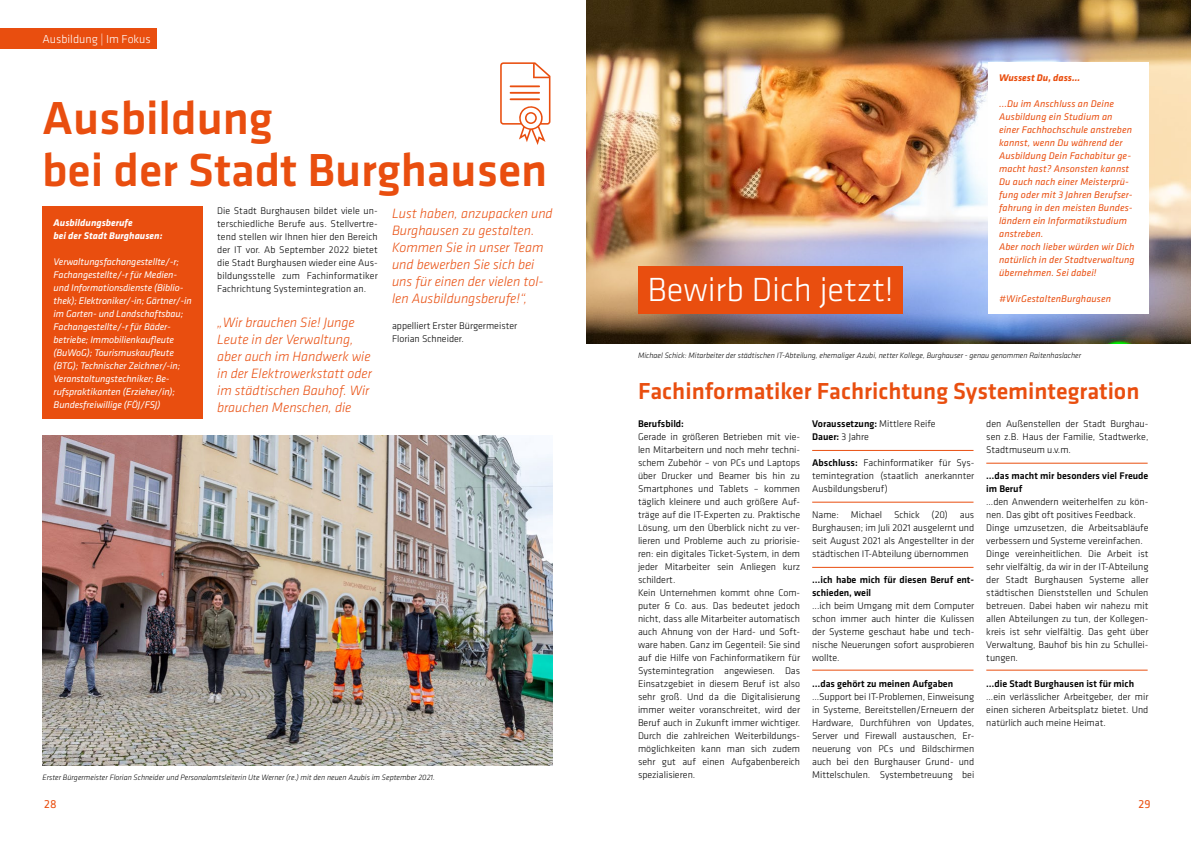
<style>
.page{position:relative;width:1191px;height:842px;background:#fff}
.page>*{position:absolute;margin:0;border:0;box-sizing:border-box;transform-origin:0 0}
.t1{font:500 48px/52px "Klavika Basic";color:#e94e0f}
.t2{font:300 34.7px "Klavika Basic";color:#fff}
.t3{font:500 24px "Klavika Basic";color:#e94e0f}
.t4{font:italic 300 14px/17px "Klavika Basic";color:#e94e0f}
.t5{font:300 12px "Klavika Basic";color:#fff}
.t6{font:12px "Klavika Basic";color:#e94e0f}
.t7{font:300 10px/13px "Klavika Basic";color:#000;text-align:justify}
.t8{font:italic 10px/13px "Klavika";letter-spacing:.01em;color:#e94e0f}
.t9{font:italic 10px/13px "Klavika";letter-spacing:-.01em;color:#fff}
.t10{font:500 10px/13px "Klavika Basic";color:#000}
.t11{font:italic 700 10px/13px "Klavika";color:#fff}
.t12{font:italic 700 10px "Klavika";color:#e94e0f}
.t13{font:italic 300 8px "Klavika Basic";color:#000}
.s1{font-weight:300}
.s2{font-weight:500}
</style>
<div class="page">
<img style="left:43px;top:435px;width:510px;height:330px">
<div style="left:42px;top:207px;width:161px;height:212px;background:#e94e0f"></div>
<div style="left:0;top:28px;width:156px;height:21px;background:#e94e0f"></div>
<svg style="left:500px;top:62px;width:50px;height:83px"></svg>
<img style="left:587px;top:0;width:604px;height:344px">
<div style="left:987px;top:62px;width:161px;height:252px;background:#fff"></div>
<hr style="left:812px;top:450px;width:161px;height:1px;background:#e94e0f">
<hr style="left:986px;top:463px;width:161px;height:1px;background:#e94e0f">
<hr style="left:812px;top:502px;width:161px;height:1px;background:#e94e0f">
<hr style="left:812px;top:567px;width:161px;height:1px;background:#e94e0f">
<hr style="left:812px;top:670px;width:161px;height:1px;background:#e94e0f">
<hr style="left:986px;top:670px;width:161px;height:1px;background:#e94e0f">
<div style="left:638px;top:266px;width:265px;height:48px;background:#e94e0f"></div>
<p class="t5" style="left:43px;top:32px;width:110px">Ausbildung | Im Fokus</p>
<h1 class="t1" style="left:42px;top:91px;width:506px">Ausbildung<br>bei der Stadt Burghausen</h1>
<p class="t7" style="left:217px;top:204px;width:162px">Die Stadt Burghausen bildet viele un&shy;terschiedliche Berufe aus. Stellvertre&shy;tend stellen wir Ihnen hier den Bereich der IT vor. Ab September 2022 bietet die Stadt Burghausen wieder eine Aus&shy;bildungsstelle zum Fachinformatiker Fachrichtung Systemintegration an.</p>
<h3 class="t4" style="left:217px;top:314px;width:156px">„Wir brauchen Sie! Junge<br>Leute in der Verwaltung, aber auch im Handwerk wie in der Elektrowerkstatt oder im städtischen Bauhof. Wir brauchen Menschen, die</h3>
<h3 class="t4" style="left:392px;top:205px;width:162px">Lust haben, anzupacken und<br>Burghausen zu gestalten.<br>Kommen Sie in unser Team und bewerben Sie sich bei uns für einen der vielen tol&shy;len Ausbildungsberufe!“,</h3>
<p class="t7" style="left:392px;top:319px;width:127px">appelliert Erster Bürgermeister<br>Florian Schneider.</p>
<p class="t11" style="left:54px;top:215px;width:110px">Ausbildungsberufe<br>bei der Stadt Burghausen:</p>
<p class="t9" style="left:54px;top:255px;width:139px">Verwaltungsfachangestellte/-r; Fachangestellte/-r für Medien&shy;und Informationsdienste (Biblio&shy;thek); Elektroniker/-in; Gärtner/-in im Garten- und Landschaftsbau; Fachangestellte/-r für Bäder&shy;betriebe; Immobilienkaufleute (BuWoG); Tourismuskaufleute (BTG); Technischer Zeichner/-in; Veranstaltungstechniker; Be&shy;rufspraktikanten (Erzieher/in); Bundesfreiwillige (FÖJ/FSJ)</p>
<p class="t13" style="left:43px;top:772px;width:394px">Erster Bürgermeister Florian Schneider und Personalamtsleiterin Ute Werner (re.) mit den neuen Azubis im September 2021.</p>
<h2 class="t2" style="left:647px;top:269px;width:248px">Bewirb Dich jetzt!</h2>
<p class="t12" style="left:999px;top:71px;width:83px">Wussest Du, dass...</p>
<p class="t8" style="left:999px;top:97px;width:137px">...Du im Anschluss an Deine<br>Ausbildung ein Studium an einer Fachhochschule anstreben kannst, wenn Du während der<br>Ausbildung Dein Fachabitur ge&shy;macht hast? Ansonsten kannst<br>Du auch nach einer Meisterprü&shy;fung oder mit 3 Jahren Berufser&shy;fahrung in den meisten Bundes&shy;ländern ein Informatikstudium anstreben.<br>Aber noch lieber würden wir Dich natürlich in der Stadtverwaltung übernehmen. Sei dabei!</p>
<p class="t8" style="left:999px;top:292px;width:113px">#WirGestaltenBurghausen</p>
<p class="t13" style="left:638px;top:351px;width:444px">Michael Schick: Mitarbeiter der städtischen IT-Abteilung, ehemaliger Azubi, netter Kollege, Burghauser - genau genommen Raitenhaslacher</p>
<h3 class="t3" style="left:638px;top:375px;width:503px">Fachinformatiker Fachrichtung Systemintegration</h3>
<p class="t10" style="left:638px;top:417px;width:47px">Berufsbild:</p>
<p class="t7" style="left:638px;top:430px;width:164px;text-align:left">Gerade in größeren Betrieben mit vie&shy;len Mitarbeitern und noch mehr techni&shy;schem Zubehör – von PCs und Laptops über Drucker und Beamer bis hin zu Smartphones und Tablets – kommen täglich kleinere und auch größere Auf&shy;träge auf die IT-Experten zu. Praktische Lösung, um den Überblick nicht zu ver&shy;lieren und Probleme auch zu priorisie&shy;ren: ein digitales Ticket-System, in dem jeder Mitarbeiter sein Anliegen kurz schildert.<br>Kein Unternehmen kommt ohne Com&shy;puter &amp; Co. aus. Das bedeutet jedoch nicht, dass alle Mitarbeiter automatisch auch Ahnung von der Hard- und Soft&shy;ware haben. Ganz im Gegenteil: Sie sind auf die Hilfe von Fachinformatikern für Systemintegration angewiesen. Das Einsatzgebiet in diesem Beruf ist also sehr groß. Und da die Digitalisierung immer weiter voranschreitet, wird der Beruf auch in Zukunft immer wichtiger.<br>Durch die zahlreichen Weiterbildungs&shy;möglichkeiten kann man sich zudem sehr gut auf einen Aufgabenbereich spezialisieren.</p>
<p class="t7" style="left:986px;top:417px;width:164px">den Außenstellen der Stadt Burghau&shy;sen z.B. Haus der Familie, Stadtwerke, Stadtmuseum u.v.m.</p>
<p class="t10" style="left:986px;top:469px;width:164px">…das macht mir besonders viel Freude im Beruf</p>
<p class="t7" style="left:986px;top:495px;width:164px;text-align:left">…den Anwendern weiterhelfen zu kön&shy;nen. Das gibt oft positives Feedback.<br>Dinge umzusetzen, die Arbeitsabläufe verbessern und Systeme vereinfachen.<br>Dinge vereinheitlichen. Die Arbeit ist sehr vielfältig, da wir in der IT-Abteilung der Stadt Burghausen Systeme aller städtischen Dienststellen und Schulen betreuen. Dabei haben wir nahezu mit allen Abteilungen zu tun, der Kollegen&shy;kreis ist sehr vielfältig. Das geht über Verwaltung, Bauhof bis hin zu Schullei&shy;tungen.</p>
<p class="t10" style="left:986px;top:677px;width:149px">…die Stadt Burghausen ist für mich</p>
<p class="t7" style="left:986px;top:690px;width:164px">…ein verlässlicher Arbeitgeber, der mir einen sicheren Arbeitsplatz bietet. Und natürlich auch meine Heimat.</p>
<p class="t10" style="left:812px;top:417px;width:125px">Voraussetzung: <span class="s1">Mittlere Reife<br></span>Dauer: <span class="s1">3 Jahre</span></p>
<p class="t7" style="left:812px;top:456px;width:164px"><span class="s2">Abschluss:</span> Fachinformatiker für Sys&shy;temintegration (staatlich anerkannter Ausbildungsberuf)</p>
<p class="t7" style="left:812px;top:508px;width:164px">Name: Michael Schick (20) aus Burghausen; im Juli 2021 ausgelernt und seit August 2021 als Angestellter in der städtischen IT-Abteilung übernommen</p>
<p class="t10" style="left:812px;top:573px;width:164px">…ich habe mich für diesen Beruf ent&shy;schieden, weil</p>
<p class="t7" style="left:812px;top:599px;width:164px">...ich beim Umgang mit dem Computer schon immer auch hinter die Kulissen der Systeme geschaut habe und tech&shy;nische Neuerungen sofort ausprobieren wollte.</p>
<p class="t10" style="left:812px;top:677px;width:142px">…das gehört zu meinen Aufgaben</p>
<p class="t7" style="left:812px;top:690px;width:164px">…Support bei IT-Problemen, Einweisung in Systeme, Bereitstellen/Erneuern der Hardware, Durchführen von Updates, Server und Firewall austauschen, Er&shy;neuerung von PCs und Bildschirmen auch bei den Burghauser Grund- und Mittelschulen. Systembetreuung bei</p>
<p class="t6" style="left:44px;top:796px;width:14px">28</p>
<p class="t6" style="left:1138px;top:796px;width:13px">29</p>
</div>
